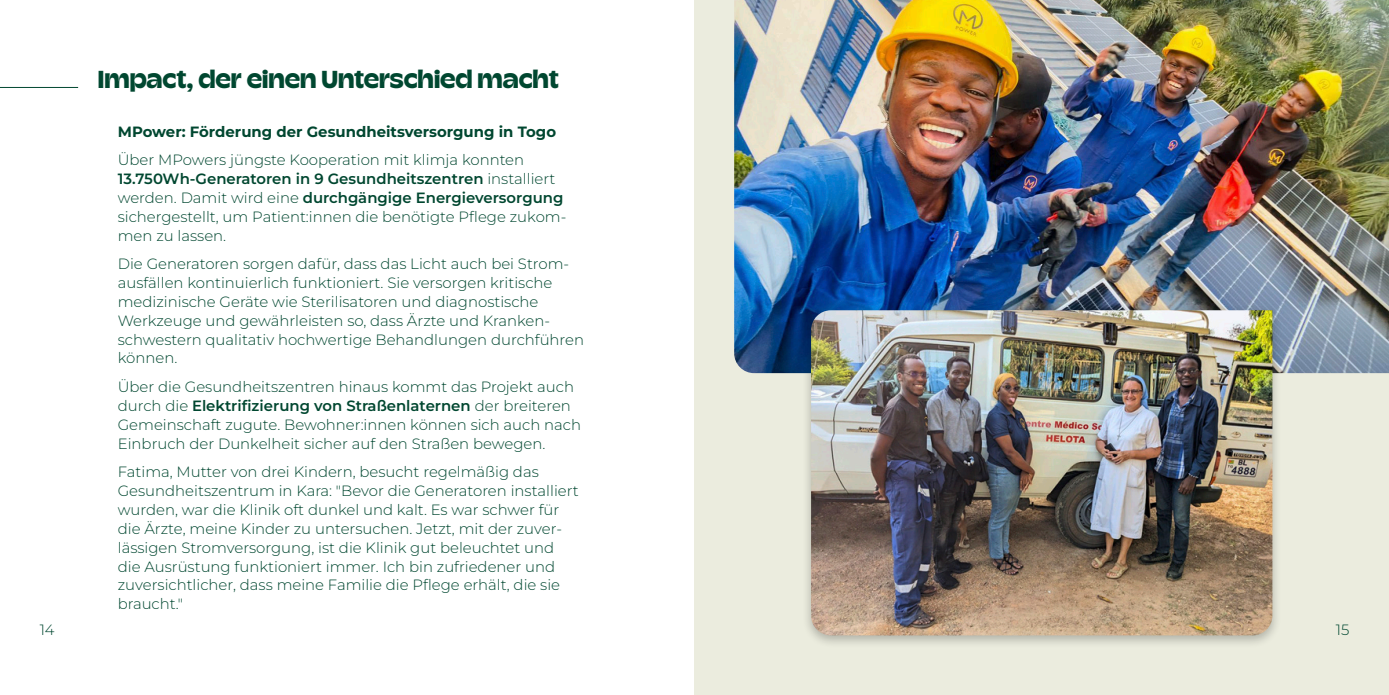
<style>
.page{position:relative;width:1389px;height:695px;background:#fff}
.page>*{position:absolute;margin:0;border:0;box-sizing:border-box;transform-origin:0 0}
._1{font:700 24.5px "Champ";letter-spacing:-.005em;color:#004730}
.copy{font:300 14.88px/18.9px "Montserrat";color:#004730}
._1_1_1{font:700 14.88px "Montserrat";color:#004730}
.s1{font-weight:600}
</style>
<div class="page">
<div style="left:694px;top:0;width:695px;height:694px;background:#ebecde"></div>
<img style="left:734px;top:0;width:655px;height:373px">
<div style="left:802px;top:304px;width:480px;height:344px;background:#000;opacity:.25"></div>
<img style="left:811px;top:310px;width:461px;height:325px">
<hr style="left:0;top:87px;width:78px;height:1px;background:#004730">
<p class="_1" style="left:98px;top:63px;width:462px">Impact, der einen Unterschied macht</p>
<p class="_1_1_1" style="left:118px;top:120px;width:440px">MPower: Förderung der Gesundheitsversorgung in Togo</p>
<p class="copy" style="left:118px;top:150px;width:450px">Über MPowers jüngste Kooperation mit klimja konnten <span class="s1">13.750Wh-Generatoren in 9 Gesundheitszentren</span> installiert werden. Damit wird eine <span class="s1">durchgängige Energieversorgung </span>sichergestellt, um Patient:innen die benötigte Pflege zukom&shy;men zu lassen.</p>
<p class="copy" style="left:118px;top:254px;width:468px">Die Generatoren sorgen dafür, dass das Licht auch bei Strom&shy;ausfällen kontinuierlich funktioniert. Sie versorgen kritische medizinische Geräte wie Sterilisatoren und diagnostische Werkzeuge und gewährleisten so, dass Ärzte und Kranken&shy;schwestern qualitativ hochwertige Behandlungen durchführen können.</p>
<p class="copy" style="left:118px;top:377px;width:465px">Über die Gesundheitszentren hinaus kommt das Projekt auch durch die <span class="s1">Elektrifizierung von Straßenlaternen</span> der breiteren Gemeinschaft zugute. Bewohner:innen können sich auch nach Einbruch der Dunkelheit sicher auf den Straßen bewegen.</p>
<p class="copy" style="left:118px;top:462px;width:463px">Fatima, Mutter von drei Kindern, besucht regelmäßig das Gesundheitszentrum in Kara: "Bevor die Generatoren installiert wurden, war die Klinik oft dunkel und kalt. Es war schwer für die Ärzte, meine Kinder zu untersuchen. Jetzt, mit der zuver&shy;lässigen Stromversorgung, ist die Klinik gut beleuchtet und die Ausrüstung funktioniert immer. Ich bin zufriedener und zuversichtlicher, dass meine Familie die Pflege erhält, die sie braucht."</p>
<p class="copy" style="left:40px;top:620px;width:16px">14</p>
<p class="copy" style="left:1336px;top:620px;width:15px">15</p>
</div>
